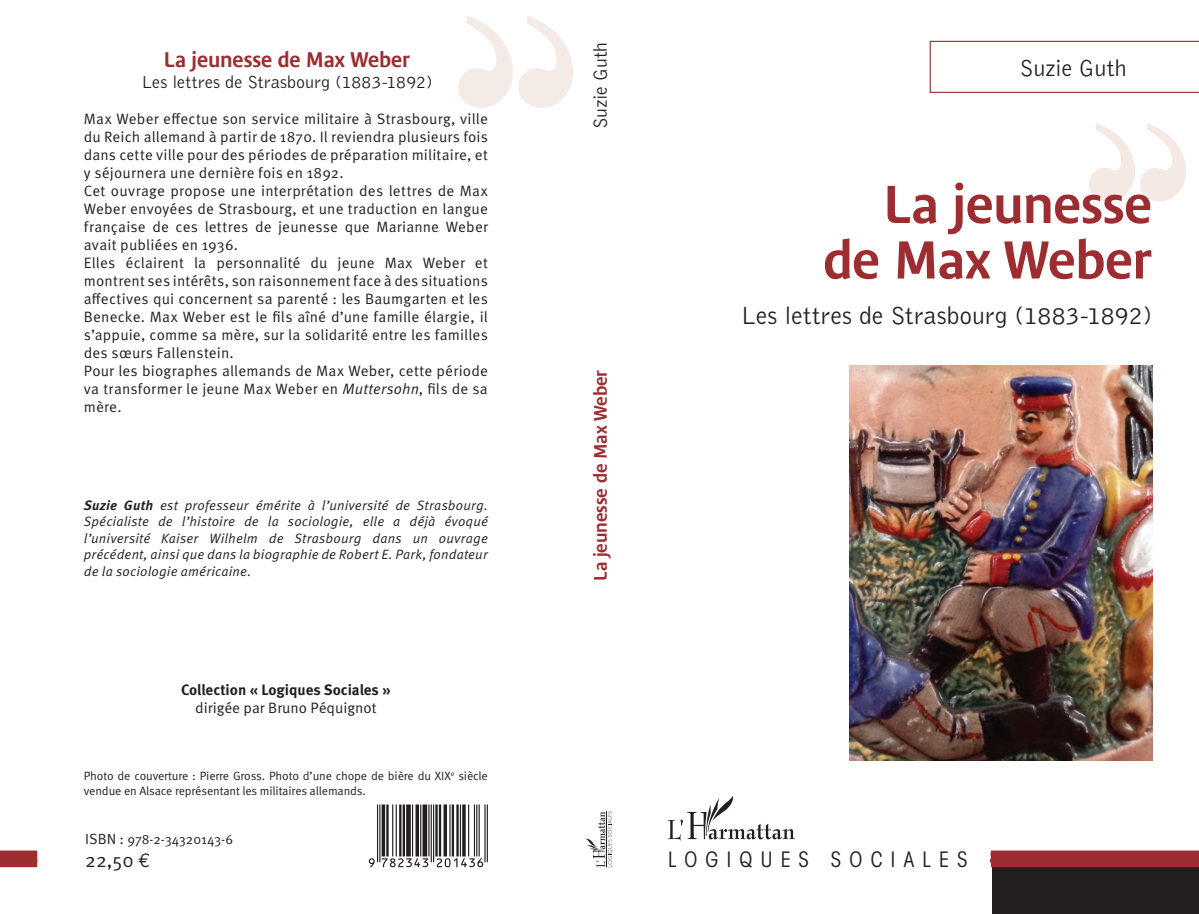
<style>
.page{position:relative;width:1199px;height:914px;background:#fff}
.page>*{position:absolute;margin:0;border:0;box-sizing:border-box;transform-origin:0 0}
.t1{font:600 52.5px/55.5px "Bienvenue Beta";letter-spacing:-.015em;color:#9e2d32;text-align:right}
.t2{font:300 25.5px "Bell Gothic Std";color:#231f20}
.t3{font:300 24px "Bell Gothic Std";letter-spacing:-.01em;color:#231f20}
.t4{font:600 21px "Bienvenue Beta";letter-spacing:-.005em;color:#9e2d32}
.t5{font:condensed 21px "ITC Avant Garde Std";letter-spacing:.395em;color:#231f20}
.t6{font:19.65px "Meta Pro";color:#231f20}
.t7{font:300 19.5px "Bell Gothic Std";letter-spacing:-.01em;color:#231f20}
.t8{font:300 18px "Bell Gothic Std";color:#231f20}
.t9{font:600 18px "Bienvenue Beta";letter-spacing:-.005em;color:#9e2d32}
.t10{font:15px/18px "Meta Pro";letter-spacing:.01em;color:#231f20}
.t11{font:700 15px "Meta Pro";letter-spacing:-.005em;color:#231f20}
.t12{font:italic 13.5px/16.5px "Meta Pro";letter-spacing:.015em;color:#231f20;text-align:justify}
.t13{font:13.5px "Meta Pro";color:#231f20}
.t14{font:12px/15px "Meta Pro";letter-spacing:-.01em;color:#231f20}
.s1{font-style:italic}
.s2{font-weight:700}
.s3{font-size:14.7px}
.s4{font-family:"Euro Mono Std"}
</style>
<div class="page">
<svg style="left:586px;top:811px;width:26px;height:56px"></svg>
<hr style="left:606px;top:811px;width:1px;height:56px;background:#231f20">
<svg style="left:1089px;top:123px;width:97px;height:78px"></svg>
<svg style="left:458px;top:16px;width:115px;height:92px"></svg>
<svg style="left:929px;top:41px;width:269px;height:52px"></svg>
<div style="left:992px;top:867px;width:206px;height:47px;background:#231f20"></div>
<svg style="left:668px;top:796px;width:127px;height:44px"></svg>
<div style="left:989px;top:850px;width:209px;height:17px;background:#9e2d32"></div>
<svg style="left:0;top:850px;width:38px;height:17px"></svg>
<img style="left:849px;top:365px;width:303px;height:395px">
<svg style="left:369px;top:804px;width:119px;height:63px"></svg>
<h3 class="t4" style="left:164px;top:47px;width:248px">La jeunesse de Max Weber</h3>
<p class="t8" style="left:141px;top:72px;width:293px">Les lettres de Strasbourg (1883-1892)</p>
<p class="t10" style="left:84px;top:110px;width:405px">Max Weber effectue son service militaire à Strasbourg, ville du Reich allemand à partir de 1870. Il reviendra plusieurs fois dans cette ville pour des périodes de préparation militaire, et y séjournera une dernière fois en 1892.<br>Cet ouvrage propose une interprétation des lettres de Max Weber envoyées de Strasbourg, et une traduction en langue française de ces lettres de jeunesse que Marianne Weber avait publiées en 1936.<br>Elles éclairent la personnalité du jeune Max Weber et montrent ses intérêts, son raisonnement face à des situations affectives qui concernent sa parenté : les Baumgarten et les Benecke. Max Weber est le fils aîné d’une famille élargie, il s’appuie, comme sa mère, sur la solidarité entre les familles des sœurs Fallenstein.<br>Pour les biographes allemands de Max Weber, cette période va transformer le jeune Max Weber en <span class="s1">Muttersohn</span>, fils de sa mère.</p>
<p class="t12" style="left:84px;top:497px;width:405px"><span class="s2">Suzie Guth</span> est professeur émérite à l’université de Strasbourg.<br>Spécialiste de l’histoire de la sociologie, elle a déjà évoqué l’université Kaiser Wilhelm de Strasbourg dans un ouvrage précédent, ainsi que dans la biographie de Robert E. Park, fondateur de la sociologie américaine.</p>
<p class="t11" style="left:181px;top:679px;width:211px">Collection « Logiques Sociales »</p>
<p class="t10" style="left:195px;top:698px;width:183px">dirigée par Bruno Péquignot</p>
<h3 class="t7" style="left:590px;top:129px;width:89px;rotate:-90deg">Suzie Guth</h3>
<p class="t9" style="left:590px;top:581px;width:213px;rotate:-90deg">La jeunesse de Max Weber</p>
<h3 class="t3" style="left:1019px;top:55px;width:109px">Suzie Guth</h3>
<h1 class="t1" style="left:823px;top:176px;width:330px">La jeunesse de Max Weber</h1>
<h2 class="t2" style="left:740px;top:301px;width:413px">Les lettres de Strasbourg (1883-1892)</h2>
<p class="t14" style="left:84px;top:768px;width:405px">Photo de couverture : Pierre Gross. Photo d’une chope de bière du XIX<sup>e</sup> siècle vendue en Alsace représentant les militaires allemands.</p>
<p class="t13" style="left:85px;top:830px;width:149px"><span class="s3">ISBN :</span> 978-2-34320143-6</p>
<h3 class="t6" style="left:85px;top:847px;width:66px">22,50 <span class="s4">€</span></h3>
<h3 class="t5" style="left:668px;top:846px;width:301px">LOGIQUES SOCIALES</h3>
</div>
